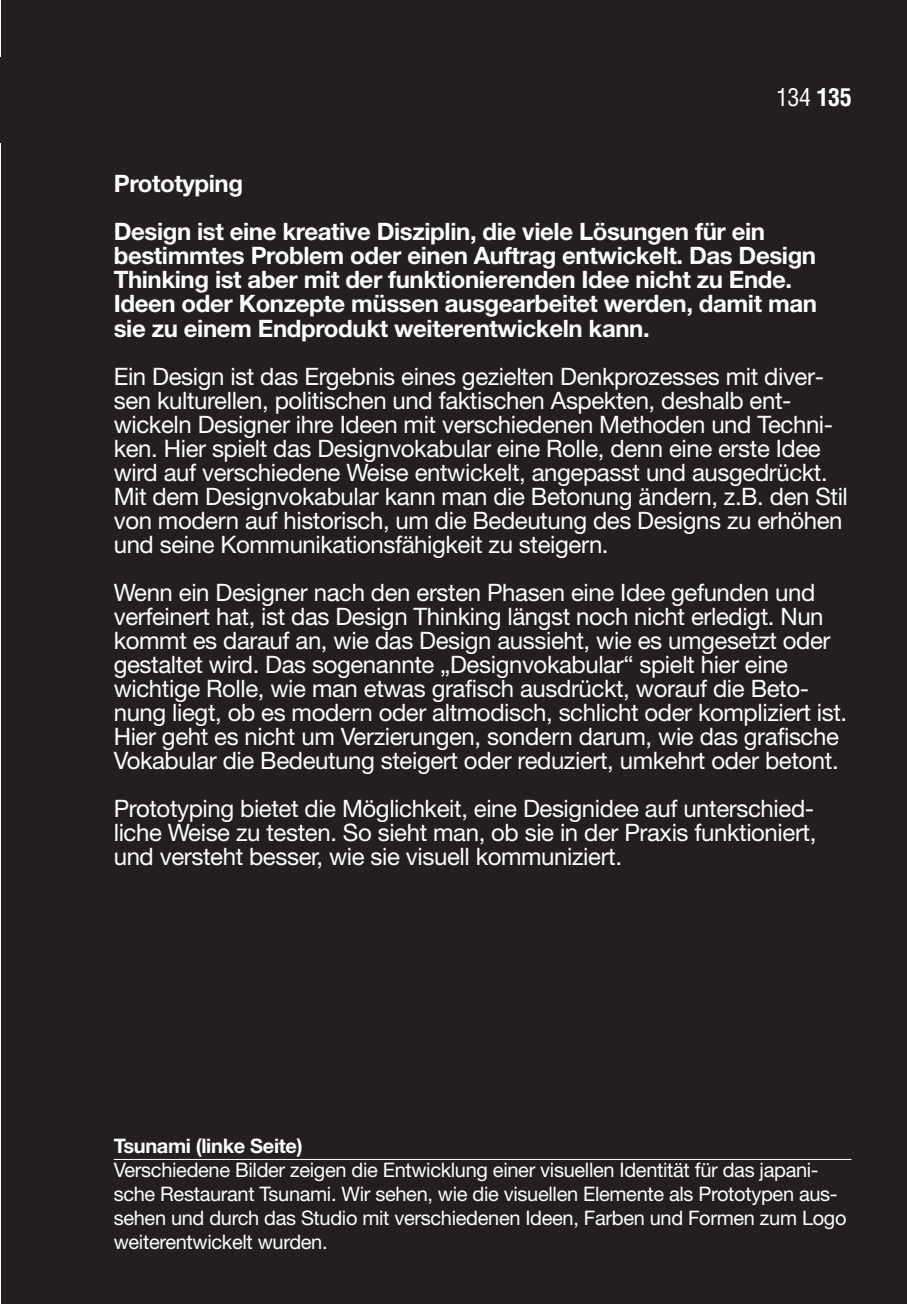
<style>
.page{position:relative;width:907px;height:1304px;background:#fff}
.page>*{position:absolute;margin:0;border:0;box-sizing:border-box;transform-origin:0 0}
.t1{font:24px/24px "Helvetica Neue";letter-spacing:-.015em;color:#fff}
.t2{font:700 24px/24px "Helvetica Neue";letter-spacing:-.015em;color:#fff}
.t3{font:condensed 24px "Helvetica";color:#fff}
.t4{font:20px/24px "Helvetica Neue";letter-spacing:-.015em;color:#fff}
.s1{font-weight:700}
</style>
<div class="page">
<div style="left:0;top:0;width:906px;height:1303px;background:#231f20"></div>
<p class="t3" style="left:775px;top:84px;width:77px">134 <span class="s1">135</span></p>
<p class="t2" style="left:114px;top:162px;width:652px;line-height:48px">Prototyping<br>Design ist eine kreative Disziplin, die viele Lösungen für ein</p>
<p class="t2" style="left:114px;top:246px;width:704px">bestimmtes Problem oder einen Auftrag entwickelt. Das Design Thinking ist aber mit der funktionierenden Idee nicht zu Ende.<br>Ideen oder Konzepte müssen ausgearbeitet werden, damit man sie zu einem Endprodukt weiterentwickeln kann.</p>
<p class="t1" style="left:114px;top:366px;width:735px">Ein Design ist das Ergebnis eines gezielten Denkprozesses mit diver&shy;sen kulturellen, politischen und faktischen Aspekten, deshalb ent&shy;wickeln Designer ihre Ideen mit verschiedenen Methoden und Techni&shy;ken. Hier spielt das Designvokabular eine Rolle, denn eine erste Idee wird auf verschiedene Weise entwickelt, angepasst und ausgedrückt.<br>Mit dem Designvokabular kann man die Betonung ändern, z.B. den Stil von modern auf historisch, um die Bedeutung des Designs zu erhöhen und seine Kommunikationsfähigkeit zu steigern.</p>
<p class="t1" style="left:114px;top:582px;width:734px">Wenn ein Designer nach den ersten Phasen eine Idee gefunden und verfeinert hat, ist das Design Thinking längst noch nicht erledigt. Nun kommt es darauf an, wie das Design aussieht, wie es umgesetzt oder gestaltet wird. Das sogenannte „Designvokabular“ spielt hier eine wichtige Rolle, wie man etwas grafisch ausdrückt, worauf die Beto&shy;nung liegt, ob es modern oder altmodisch, schlicht oder kompliziert ist.<br>Hier geht es nicht um Verzierungen, sondern darum, wie das grafische Vokabular die Bedeutung steigert oder reduziert, umkehrt oder betont.</p>
<p class="t1" style="left:114px;top:798px;width:704px;text-align:justify">Prototyping bietet die Möglichkeit, eine Designidee auf unterschied&shy;liche Weise zu testen. So sieht man, ob sie in der Praxis funktioniert, und versteht besser, wie sie visuell kommuniziert.</p>
<p class="t4" style="left:114px;top:1135px;width:734px"><span class="s1">Tsunami (linke Seite)<br></span>Verschiedene Bilder zeigen die Entwicklung einer visuellen Identität für das japani&shy;sche Restaurant Tsunami. Wir sehen, wie die visuellen Elemente als Prototypen aus&shy;sehen und durch das Studio mit verschiedenen Ideen, Farben und Formen zum Logo weiterentwickelt wurden.</p>
</div>
